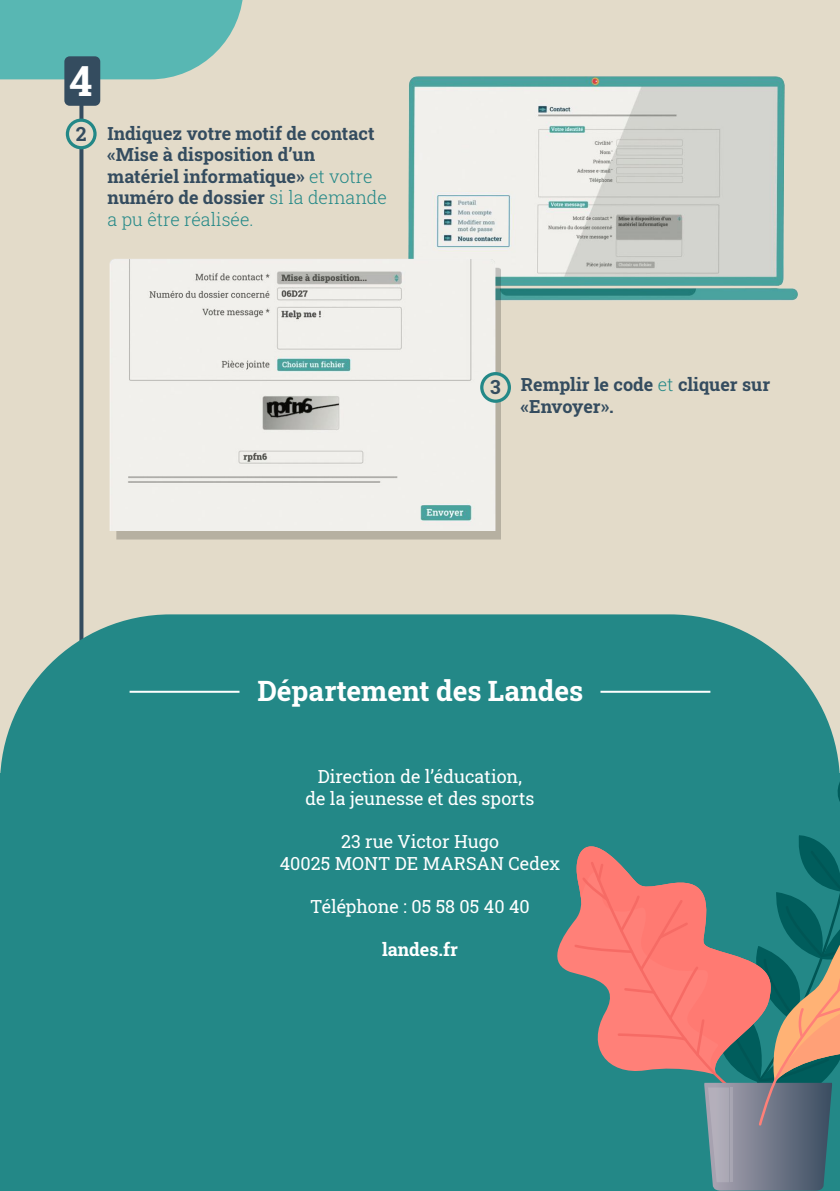
<style>
.page{position:relative;width:840px;height:1191px;background:#fff}
.page>*{position:absolute;margin:0;border:0;box-sizing:border-box;transform-origin:0 0}
.t1{font:700 41.4px "Roboto Slab";color:#fff}
.t2{font:700 28px "Roboto Slab";color:#fff}
.t3{font:700 19.4px "Roboto Slab";color:#344c5f}
.t4{font:700 18px/21.6px "Roboto Slab";color:#344c5f}
.t5{font:18px/21.6px "Roboto Slab";color:#fff;text-align:center}
.t6{font:700 18px "Roboto Slab";color:#fff}
.s1{font-size:19.4px}
.s2{font-weight:300;color:#238887}
</style>
<div class="page">
<div style="left:0;top:0;width:839px;height:1191px;background:#e3dbc9"></div>
<svg style="left:79px;top:106px;width:4px;height:508px;background:#475c6b"></svg>
<svg style="left:0;top:0;width:243px;height:79px;background:#65bab5"></svg>
<div style="left:64px;top:56px;width:36px;height:50px;background:#344c5f;border-radius:5px"></div>
<div style="left:67px;top:120px;width:28px;height:28px;background:#e3dbc9;border-radius:50%"></div>
<div style="left:66px;top:119px;width:31px;height:30px;border:3px solid #238887;border-radius:50%"></div>
<img style="left:408px;top:76px;width:390px;height:225px">
<div style="left:116px;top:267px;width:385px;height:272px;background:#b6b0a1"></div>
<img style="left:109px;top:259px;width:391px;height:272px">
<div style="left:481px;top:374px;width:28px;height:27px;background:#e3dbc9;border-radius:50%"></div>
<div style="left:480px;top:372px;width:30px;height:31px;border:3px solid #238887;border-radius:50%"></div>
<div style="left:0;top:614px;width:839px;height:577px;background:#238887"></div>
<hr style="left:129px;top:691px;width:110px;height:2px;background:#fff">
<hr style="left:600px;top:691px;width:110px;height:2px;background:#fff">
<svg style="left:546px;top:834px;width:26px;height:241px;background:#338785"></svg>
<svg style="left:572px;top:771px;width:267px;height:419px;background:#6a817f"></svg>
<h1 class="t1" style="left:69px;top:52px;width:25px">4</h1>
<p class="t4" style="left:107px;top:122px;width:281px;text-indent:-32px"><span class="s1">2</span> Indiquez votre motif de contact «Mise à disposition d’un matériel informatique» <span class="s2">et votre </span>numéro de dossier <span class="s2">si la demande a pu être réalisée.</span></p>
<p class="t3" style="left:490px;top:374px;width:12px">3</p>
<p class="t4" style="left:520px;top:373px;width:251px">Remplir le code <span class="s2">et</span> cliquer sur «Envoyer».</p>
<h2 class="t2" style="left:257px;top:672px;width:327px">Département des Landes</h2>
<p class="t5" style="left:305px;top:765px;width:230px">Direction de l’éducation,<br>de la jeunesse et des sports</p>
<p class="t5" style="left:280px;top:830px;width:282px">23 rue Victor Hugo<br>40025 MONT DE MARSAN Cedex</p>
<p class="t5" style="left:310px;top:895px;width:221px">Téléphone : 05 58 05 40 40</p>
<p class="t6" style="left:382px;top:937px;width:77px">landes.fr</p>
</div>
